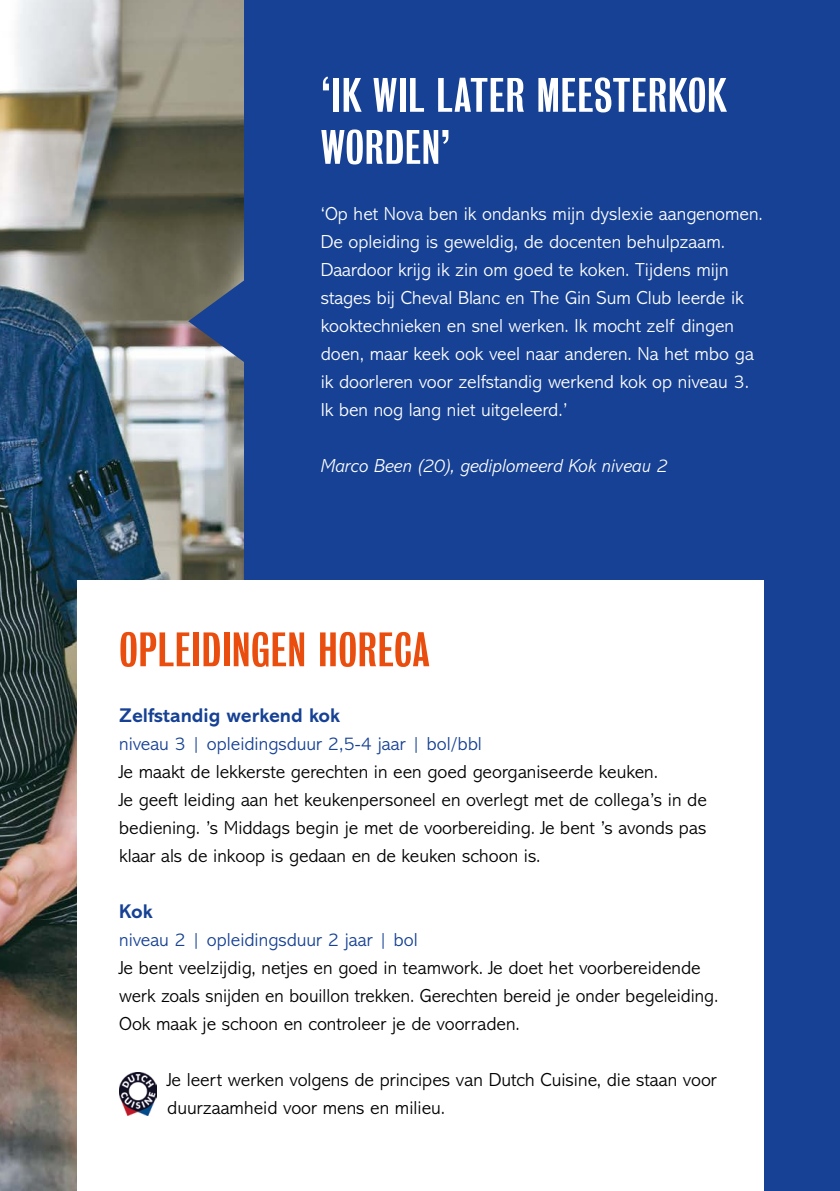
<style>
.page{position:relative;width:840px;height:1191px;background:#fff}
.page>*{position:absolute;margin:0;border:0;box-sizing:border-box;transform-origin:0 0}
.t1{font:44px/52px "Bureau Grotesque One Three";letter-spacing:.01em;color:#fff;scale:1.2 1}
.t2{font:44px "Bureau Grotesque One Three";letter-spacing:.01em;color:#e94e0f;scale:1.2 1}
.t3{font:700 20px "Abadi MT Pro";color:#164194}
.t4{font:300 19px/28px "Abadi MT Pro";color:#000}
.t5{font:300 19px/28px "Abadi MT Pro";color:#fff}
.t6{font:300 19px "Abadi MT Pro";color:#164194}
.t7{font:italic 300 19px "Abadi MT Pro";color:#fff}
</style>
<div class="page">
<img style="left:0;top:0;width:244px;height:1191px">
<div style="left:244px;top:0;width:595px;height:1191px;background:#164194"></div>
<svg style="left:188px;top:136px;width:56px;height:444px;background:#7e8280"></svg>
<div style="left:77px;top:580px;width:686px;height:611px;background:#fff"></div>
<img style="left:119px;top:1072px;width:37px;height:43px">
<h1 class="t1" style="left:320px;top:70px;width:339px">‘IK WIL LATER MEESTERKOK<br>WORDEN’</h1>
<p class="t5" style="left:320px;top:200px;width:443px">‘Op het Nova ben ik ondanks mijn dyslexie aangenomen.<br>De opleiding is geweldig, de docenten behulpzaam.<br>Daardoor krijg ik zin om goed te koken. Tijdens mijn stages bij Cheval Blanc en The Gin Sum Club leerde ik kooktechnieken en snel werken. Ik mocht zelf dingen doen, maar keek ook veel naar anderen. Na het mbo ga ik doorleren voor zelfstandig werkend kok op niveau 3.<br>Ik ben nog lang niet uitgeleerd.’</p>
<p class="t7" style="left:320px;top:455px;width:348px">Marco Been (20), gediplomeerd Kok niveau 2</p>
<h1 class="t2" style="left:119px;top:625px;width:260px">OPLEIDINGEN HORECA</h1>
<p class="t3" style="left:119px;top:704px;width:222px">Zelfstandig werkend kok</p>
<p class="t6" style="left:119px;top:733px;width:364px">niveau 3 | opleidingsduur 2,5-4 jaar | bol/bbl</p>
<p class="t4" style="left:119px;top:758px;width:589px">Je maakt de lekkerste gerechten in een goed georganiseerde keuken.<br>Je geeft leiding aan het keukenpersoneel en overlegt met de collega’s in de bediening. ’s Middags begin je met de voorbereiding. Je bent ’s avonds pas klaar als de inkoop is gedaan en de keuken schoon is.</p>
<p class="t3" style="left:119px;top:900px;width:35px">Kok</p>
<p class="t6" style="left:119px;top:929px;width:300px">niveau 2 | opleidingsduur 2 jaar | bol</p>
<p class="t4" style="left:119px;top:954px;width:600px">Je bent veelzijdig, netjes en goed in teamwork. Je doet het voorbereidende werk zoals snijden en bouillon trekken. Gerechten bereid je onder begeleiding.<br>Ook maak je schoon en controleer je de voorraden.</p>
<p class="t4" style="left:167px;top:1066px;width:551px">Je leert werken volgens de principes van Dutch Cuisine, die staan voor duurzaamheid voor mens en milieu.</p>
</div>
